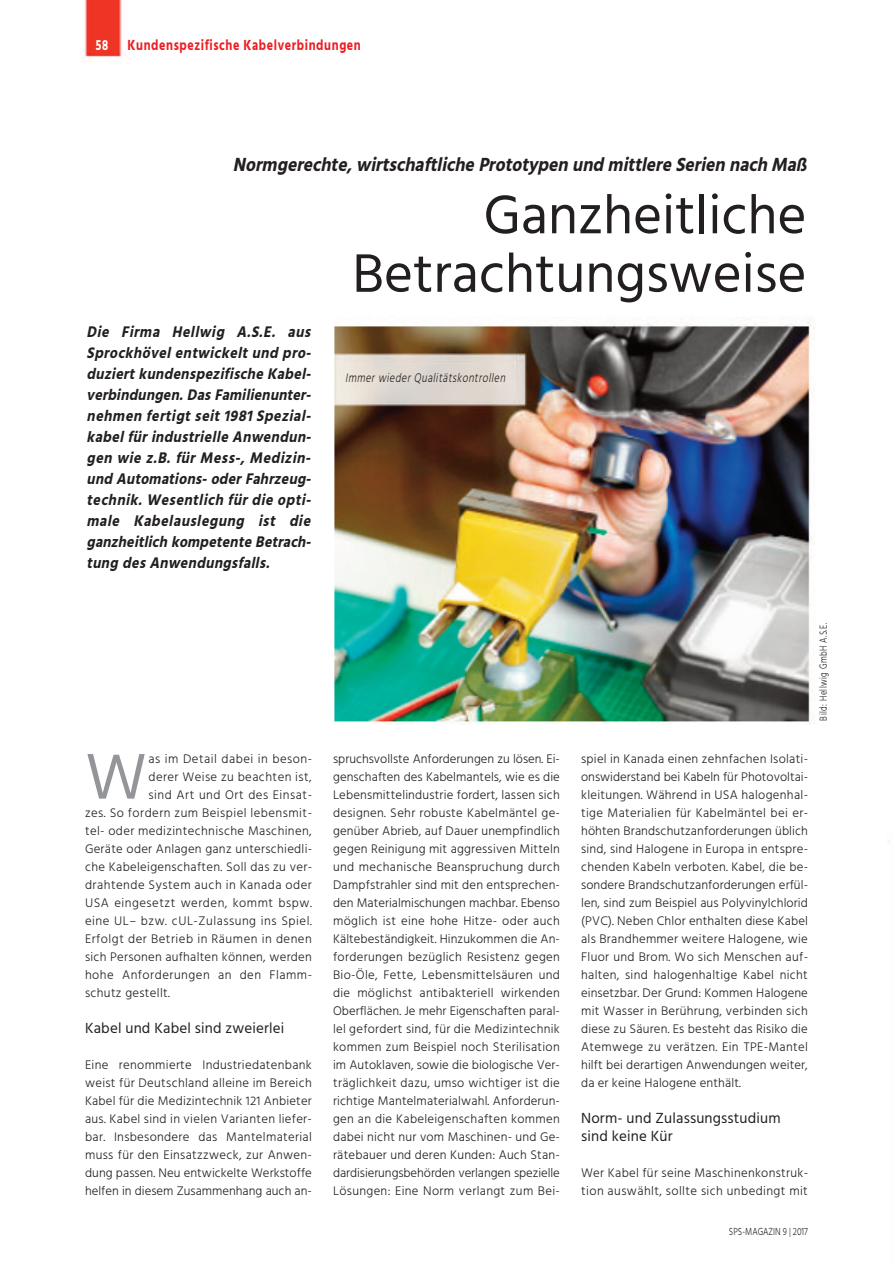
<style>
.page{position:relative;width:893px;height:1263px;background:#fff}
.page>*{position:absolute;margin:0;border:0;box-sizing:border-box;transform-origin:0 0}
.t1{font:66.15px "Hind";color:#939598}
.t2{font:55.5px/58.5px "Hind";color:#231f20;text-align:right}
.t3{font:italic 700 19.5px "Hind";color:#231f20;scale:.9 1}
.t4{font:italic 700 15.75px/21px "Hind";color:#231f20;text-align:justify;scale:.9 1}
.t5{font:15px/18px "Hind";letter-spacing:.01em;color:#231f20}
.t6{font:700 15px "Hind";letter-spacing:.05em;color:#ee1d23;scale:.8 1}
.t7{font:700 15px "Hind";color:#fff;scale:.75 1}
.t8{font:300 12.75px/18px "Hind";letter-spacing:.03em;color:#231f20;text-align:justify}
.t9{font:italic 300 12.75px "Hind";color:#231f20;scale:.8 1}
.t10{font:300 10.5px "Hind";letter-spacing:.05em;color:#231f20;scale:.8 1}
.t11{font:300 10.5px "Hind";color:#231f20;scale:.8 1}
</style>
<div class="page">
<img style="left:83px;top:0;width:807px;height:843px">
<p class="t7" style="left:96px;top:36px;width:18px">58</p>
<p class="t6" style="left:128px;top:36px;width:293px">Kundenspezifische Kabelverbindungen</p>
<h3 class="t3" style="left:233px;top:153px;width:645px">Normgerechte, wirtschaftliche Prototypen und mittlere Serien nach Maß</h3>
<h2 class="t2" style="left:352px;top:189px;width:456px">Ganzheitliche<br>Betrachtungsweise</h2>
<p class="t4" style="left:87px;top:321px;width:256px">Die Firma Hellwig A.S.E. aus Sprockhövel entwickelt und pro&shy;duziert kundenspezifische Kabel&shy;verbindungen. Das Familienunter&shy;nehmen fertigt seit 1981 Spezial&shy;kabel für industrielle Anwendun&shy;gen wie z.B. für Mess-, Medizin&shy;und Automations- oder Fahrzeug&shy;technik. Wesentlich für die opti&shy;male Kabelauslegung ist die ganzheitlich kompetente Betrach&shy;tung des Anwendungsfalls.</p>
<p class="t9" style="left:345px;top:369px;width:205px">Immer wieder Qualitätskontrollen</p>
<h1 class="t1" style="left:85px;top:732px;width:64px">W</h1>
<p class="t8" style="left:149px;top:750px;width:165px">as im Detail dabei in beson-</p>
<p class="t8" style="left:149px;top:768px;width:165px">derer Weise zu beachten ist,</p>
<p class="t8" style="left:149px;top:786px;width:165px">sind Art und Ort des Einsat-</p>
<p class="t8" style="left:85px;top:804px;width:229px">zes. So fordern zum Beispiel lebensmit-</p>
<p class="t8" style="left:85px;top:822px;width:228px">tel- oder medizintechnische Maschinen,</p>
<p class="t8" style="left:85px;top:840px;width:229px">Geräte oder Anlagen ganz unterschiedli-</p>
<p class="t8" style="left:85px;top:858px;width:229px">che Kabeleigenschaften. Soll das zu ver-</p>
<p class="t8" style="left:85px;top:876px;width:228px">drahtende System auch in Kanada oder</p>
<p class="t8" style="left:85px;top:894px;width:228px">USA eingesetzt werden, kommt bspw.</p>
<p class="t8" style="left:85px;top:912px;width:228px">eine UL– bzw. cUL-Zulassung ins Spiel.</p>
<p class="t8" style="left:85px;top:930px;width:228px">Erfolgt der Betrieb in Räumen in denen</p>
<p class="t8" style="left:85px;top:948px;width:228px">sich Personen aufhalten können, werden</p>
<p class="t8" style="left:85px;top:966px;width:229px">hohe Anforderungen an den Flamm-</p>
<p class="t8" style="left:85px;top:984px;width:86px">schutz gestellt.</p>
<p class="t5" style="left:85px;top:1020px;width:201px">Kabel und Kabel sind zweierlei</p>
<p class="t8" style="left:85px;top:1056px;width:228px">Eine renommierte Industriedatenbank weist für Deutschland alleine im Bereich Kabel für die Medizintechnik 121 Anbieter aus. Kabel sind in vielen Varianten liefer&shy;bar. Insbesondere das Mantelmaterial muss für den Einsatzzweck, zur Anwen&shy;dung passen. Neu entwickelte Werkstoffe helfen in diesem Zusammenhang auch an-</p>
<p class="t8" style="left:333px;top:750px;width:228px">spruchsvollste Anforderungen zu lösen. Ei&shy;genschaften des Kabelmantels, wie es die Lebensmittelindustrie fordert, lassen sich designen. Sehr robuste Kabelmäntel ge&shy;genüber Abrieb, auf Dauer unempfindlich gegen Reinigung mit aggressiven Mitteln und mechanische Beanspruchung durch Dampfstrahler sind mit den entsprechen&shy;den Materialmischungen machbar. Ebenso möglich ist eine hohe Hitze- oder auch Kältebeständigkeit. Hinzukommen die An&shy;forderungen bezüglich Resistenz gegen Bio-Öle, Fette, Lebensmittelsäuren und die möglichst antibakteriell wirkenden Oberflächen. Je mehr Eigenschaften paral&shy;lel gefordert sind, für die Medizintechnik kommen zum Beispiel noch Sterilisation im Autoklaven, sowie die biologische Ver&shy;träglichkeit dazu, umso wichtiger ist die richtige Mantelmaterialwahl. Anforderun&shy;gen an die Kabeleigenschaften kommen dabei nicht nur vom Maschinen- und Ge&shy;rätebauer und deren Kunden: Auch Stan&shy;dardisierungsbehörden verlangen spezielle Lösungen: Eine Norm verlangt zum Bei-</p>
<p class="t10" style="left:816px;top:720px;width:123px;rotate:-90deg">Bild: Hellwig GmbH A.S.E.</p>
<p class="t8" style="left:581px;top:750px;width:228px">spiel in Kanada einen zehnfachen Isolati&shy;onswiderstand bei Kabeln für Photovoltai&shy;kleitungen. Während in USA halogenhal&shy;tige Materialien für Kabelmäntel bei er&shy;höhten Brandschutzanforderungen üblich sind, sind Halogene in Europa in entspre&shy;chenden Kabeln verboten. Kabel, die be&shy;sondere Brandschutzanforderungen erfül&shy;len, sind zum Beispiel aus Polyvinylchlorid (PVC). Neben Chlor enthalten diese Kabel als Brandhemmer weitere Halogene, wie Fluor und Brom. Wo sich Menschen auf&shy;halten, sind halogenhaltige Kabel nicht einsetzbar. Der Grund: Kommen Halogene mit Wasser in Berührung, verbinden sich diese zu Säuren. Es besteht das Risiko die Atemwege zu verätzen. Ein TPE-Mantel hilft bei derartigen Anwendungen weiter, da er keine Halogene enthält.</p>
<p class="t5" style="left:581px;top:1110px;width:201px">Norm- und Zulassungsstudium sind keine Kür</p>
<p class="t8" style="left:581px;top:1164px;width:229px">Wer Kabel für seine Maschinenkonstruk&shy;tion auswählt, sollte sich unbedingt mit</p>
<p class="t11" style="left:729px;top:1225px;width:100px">SPS-MAGAZIN 9 | 2017</p>
</div>
